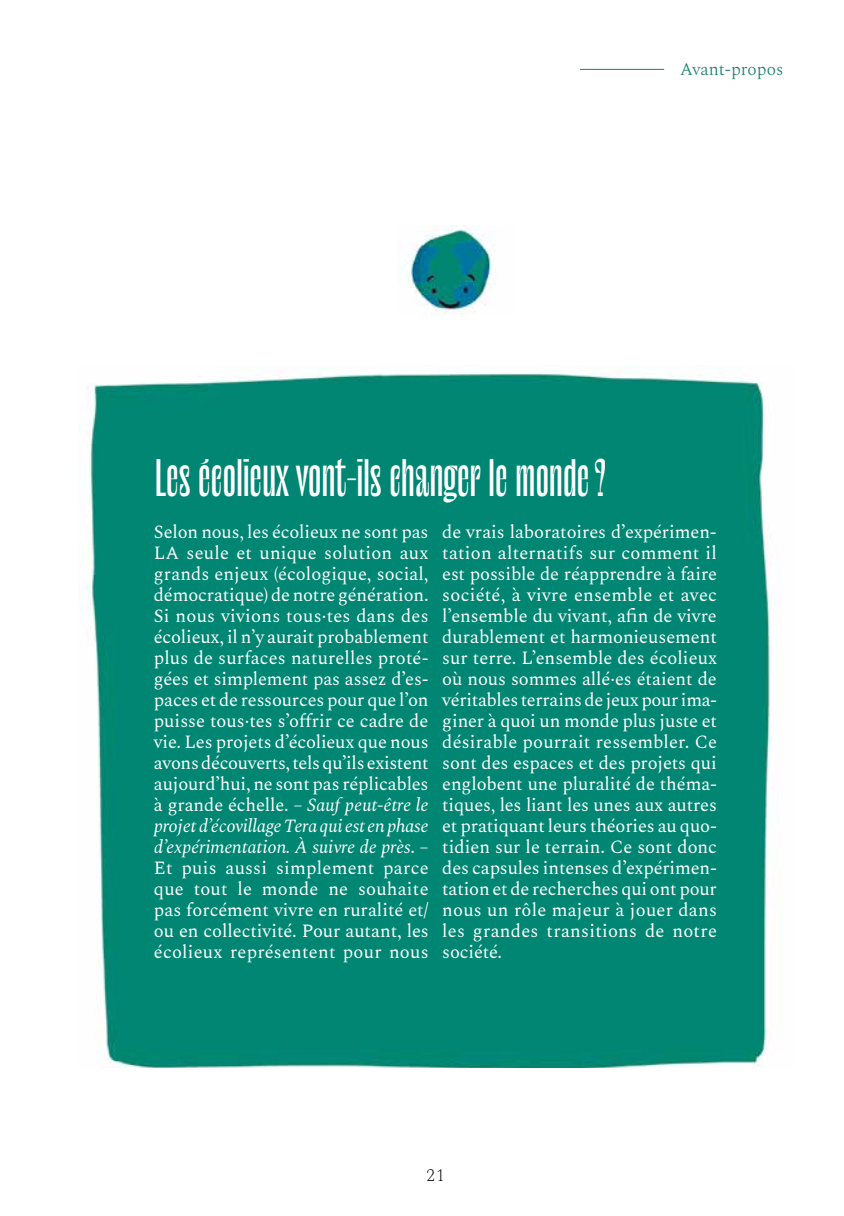
<style>
.page{position:relative;width:844px;height:1216px;background:#fff}
.page>*{position:absolute;margin:0;border:0;box-sizing:border-box;transform-origin:0 0}
.t1{font:45.5px "Le Murmure";letter-spacing:-.01em;color:#fff}
.t2{font:18.38px/21px "Spectral";letter-spacing:.01em;color:#fff;text-align:justify}
.t3{font:300 17.5px "Spectral";color:#1f806c}
.t4{font:200 17.5px "Spectral";color:#000}
.s1{font-style:italic}
</style>
<div class="page">
<img style="left:80px;top:368px;width:696px;height:699px">
<img style="left:401px;top:226px;width:95px;height:88px">
<hr style="left:580px;top:69px;width:84px;height:1px;background:#1f806c">
<p class="t3" style="left:680px;top:57px;width:105px">Avant-propos</p>
<h1 class="t1" style="left:155px;top:449px;width:451px">Les écolieux vont-ils changer le monde?</h1>
<p class="t2" style="left:442px;top:521px;width:276px">de vrais laboratoires d’expérimen&shy;tation alternatifs sur comment il est possible de réapprendre à faire société, à vivre ensemble et avec l’ensemble du vivant, afin de vivre durablement et harmonieusement sur terre. L’ensemble des écolieux où nous sommes allé·es étaient de véritables terrains de jeux pour ima&shy;giner à quoi un monde plus juste et désirable pourrait ressembler. Ce sont des espaces et des projets qui englobent une pluralité de théma&shy;tiques, les liant les unes aux autres et pratiquant leurs théories au quo&shy;tidien sur le terrain. Ce sont donc des capsules intenses d’expérimen&shy;tation et de recherches qui ont pour nous un rôle majeur à jouer dans les grandes transitions de notre société.</p>
<p class="t2" style="left:154px;top:521px;width:276px">Selon nous, les écolieux ne sont pas LA seule et unique solution aux grands enjeux (écologique, social, démocratique) de notre génération.<br>Si nous vivions tous·tes dans des écolieux, il n’y aurait probablement plus de surfaces naturelles proté&shy;gées et simplement pas assez d’es&shy;paces et de ressources pour que l’on puisse tous·tes s’offrir ce cadre de vie. Les projets d’écolieux que nous avons découverts, tels qu’ils existent aujourd’hui, ne sont pas réplicables à grande échelle. – <span class="s1">Sauf peut-être le projet d’écovillage Tera qui est en phase d’expérimentation. À suivre de près</span>. – Et puis aussi simplement parce que tout le monde ne souhaite pas forcément vivre en ruralité et/ ou en collectivité. Pour autant, les écolieux représentent pour nous</p>
<p class="t4" style="left:426px;top:1162px;width:20px">21</p>
</div>
